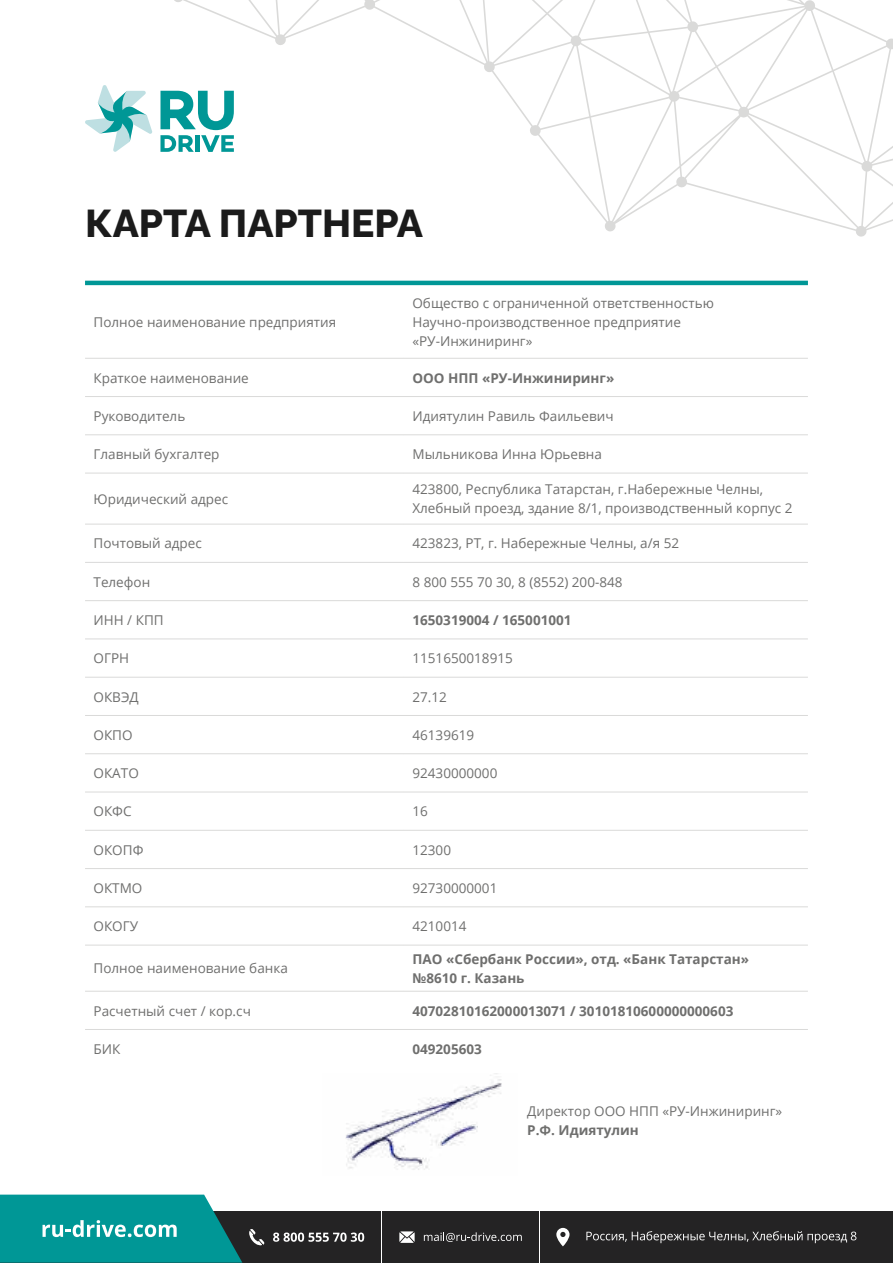
<style>
.page{position:relative;width:893px;height:1263px;background:#fff}
.page>*{position:absolute;margin:0;border:0;box-sizing:border-box;transform-origin:0 0}
.t1{font:800 39px "Raleway";color:#1b1b1b}
.t2{font:13.5px/18.8px "Open Sans";color:#6f6f6e}
.t3{font:700 13.5px/18.8px "Open Sans";color:#6f6f6e}
</style>
<div class="page">
<hr style="left:85px;top:358px;width:319px;height:1px;background:#dadad9">
<hr style="left:404px;top:358px;width:404px;height:1px;background:#dadad9">
<hr style="left:85px;top:396px;width:319px;height:1px;background:#dadad9">
<hr style="left:404px;top:396px;width:404px;height:1px;background:#dadad9">
<hr style="left:85px;top:434px;width:319px;height:1px;background:#dadad9">
<hr style="left:404px;top:434px;width:404px;height:1px;background:#dadad9">
<hr style="left:85px;top:473px;width:319px;height:1px;background:#dadad9">
<hr style="left:404px;top:473px;width:404px;height:1px;background:#dadad9">
<hr style="left:85px;top:524px;width:319px;height:1px;background:#dadad9">
<hr style="left:404px;top:524px;width:404px;height:1px;background:#dadad9">
<hr style="left:85px;top:562px;width:319px;height:1px;background:#dadad9">
<hr style="left:404px;top:562px;width:404px;height:1px;background:#dadad9">
<hr style="left:85px;top:600px;width:319px;height:1px;background:#dadad9">
<hr style="left:404px;top:600px;width:404px;height:1px;background:#dadad9">
<hr style="left:85px;top:638px;width:319px;height:1px;background:#dadad9">
<hr style="left:404px;top:638px;width:404px;height:1px;background:#dadad9">
<hr style="left:85px;top:677px;width:319px;height:1px;background:#dadad9">
<hr style="left:404px;top:677px;width:404px;height:1px;background:#dadad9">
<hr style="left:85px;top:715px;width:319px;height:1px;background:#dadad9">
<hr style="left:404px;top:715px;width:404px;height:1px;background:#dadad9">
<hr style="left:85px;top:753px;width:319px;height:1px;background:#dadad9">
<hr style="left:404px;top:753px;width:404px;height:1px;background:#dadad9">
<hr style="left:85px;top:792px;width:319px;height:1px;background:#dadad9">
<hr style="left:404px;top:792px;width:404px;height:1px;background:#dadad9">
<hr style="left:85px;top:830px;width:319px;height:1px;background:#dadad9">
<hr style="left:404px;top:830px;width:404px;height:1px;background:#dadad9">
<hr style="left:85px;top:868px;width:319px;height:1px;background:#dadad9">
<hr style="left:404px;top:868px;width:404px;height:1px;background:#dadad9">
<hr style="left:85px;top:906px;width:319px;height:1px;background:#dadad9">
<hr style="left:404px;top:906px;width:404px;height:1px;background:#dadad9">
<hr style="left:85px;top:945px;width:319px;height:1px;background:#dadad9">
<hr style="left:404px;top:945px;width:404px;height:1px;background:#dadad9">
<hr style="left:85px;top:991px;width:319px;height:1px;background:#dadad9">
<hr style="left:404px;top:991px;width:404px;height:1px;background:#dadad9">
<hr style="left:85px;top:1029px;width:319px;height:1px;background:#dadad9">
<hr style="left:404px;top:1029px;width:404px;height:1px;background:#dadad9">
<hr style="left:85px;top:281px;width:723px;height:4px;background:#009796">
<div style="left:0;top:1211px;width:893px;height:52px;background:#242324"></div>
<svg style="left:0;top:1194px;width:242px;height:69px;background:#189a99"></svg>
<hr style="left:539px;top:1211px;width:1px;height:52px;background:#fff">
<hr style="left:381px;top:1212px;width:1px;height:51px;background:#fff">
<svg style="left:249px;top:1229px;width:15px;height:17px"></svg>
<svg style="left:273px;top:1232px;width:91px;height:10px"></svg>
<svg style="left:556px;top:1228px;width:13px;height:18px"></svg>
<svg style="left:399px;top:1231px;width:16px;height:12px"></svg>
<svg style="left:424px;top:1232px;width:98px;height:10px"></svg>
<svg style="left:85px;top:85px;width:68px;height:67px"></svg>
<svg style="left:160px;top:91px;width:12px;height:61px"></svg>
<svg style="left:172px;top:0;width:721px;height:237px"></svg>
<svg style="left:586px;top:1231px;width:270px;height:12px"></svg>
<img style="left:345px;top:1075px;width:157px;height:95px">
<h1 class="t1" style="left:85px;top:192px;width:339px">КАРТА ПАРТНЕРА</h1>
<p class="t2" style="left:94px;top:312px;width:244px">Полное наименование предприятия</p>
<p class="t2" style="left:412px;top:293px;width:303px">Общество с ограниченной ответственностью<br>Научно-производственное предприятие «РУ-Инжиниринг»</p>
<p class="t2" style="left:94px;top:368px;width:157px">Краткое наименование</p>
<p class="t3" style="left:412px;top:368px;width:203px">ООО НПП «РУ-Инжиниринг»</p>
<p class="t2" style="left:94px;top:406px;width:93px">Руководитель</p>
<p class="t2" style="left:412px;top:406px;width:203px">Идиятулин Равиль Фаильевич</p>
<p class="t2" style="left:94px;top:444px;width:128px">Главный бухгалтер</p>
<p class="t2" style="left:412px;top:444px;width:191px">Мыльникова Инна Юрьевна</p>
<p class="t2" style="left:94px;top:489px;width:136px">Юридический адрес</p>
<p class="t2" style="left:412px;top:480px;width:382px">423800, Республика Татарстан, г.Набережные Челны,<br>Хлебный проезд, здание 8/1, производственный корпус 2</p>
<p class="t2" style="left:94px;top:534px;width:110px">Почтовый адрес</p>
<p class="t2" style="left:412px;top:534px;width:268px">423823, РТ, г. Набережные Челны, а/я 52</p>
<p class="t2" style="left:94px;top:572px;width:58px">Телефон</p>
<p class="t2" style="left:412px;top:572px;width:212px">8 800 555 70 30, 8 (8552) 200-848</p>
<p class="t2" style="left:94px;top:610px;width:72px">ИНН / КПП</p>
<p class="t3" style="left:412px;top:610px;width:161px">1650319004 / 165001001</p>
<p class="t2" style="left:94px;top:649px;width:37px">ОГРН</p>
<p class="t2" style="left:412px;top:649px;width:102px">1151650018915</p>
<p class="t2" style="left:94px;top:687px;width:47px">ОКВЭД</p>
<p class="t2" style="left:412px;top:687px;width:36px">27.12</p>
<p class="t2" style="left:94px;top:725px;width:41px">ОКПО</p>
<p class="t2" style="left:412px;top:725px;width:63px">46139619</p>
<p class="t2" style="left:94px;top:763px;width:47px">ОКАТО</p>
<p class="t2" style="left:412px;top:763px;width:86px">92430000000</p>
<p class="t2" style="left:94px;top:802px;width:40px">ОКФС</p>
<p class="t2" style="left:412px;top:802px;width:17px">16</p>
<p class="t2" style="left:94px;top:840px;width:51px">ОКОПФ</p>
<p class="t2" style="left:412px;top:840px;width:40px">12300</p>
<p class="t2" style="left:94px;top:878px;width:50px">ОКТМО</p>
<p class="t2" style="left:412px;top:878px;width:86px">92730000001</p>
<p class="t2" style="left:94px;top:916px;width:46px">ОКОГУ</p>
<p class="t2" style="left:412px;top:916px;width:56px">4210014</p>
<p class="t2" style="left:94px;top:959px;width:196px">Полное наименование банка</p>
<p class="t3" style="left:412px;top:949px;width:338px">ПАО «Сбербанк России», отд. «Банк Татарстан» №8610 г. Казань</p>
<p class="t2" style="left:94px;top:1001px;width:159px">Расчетный счет / кор.сч</p>
<p class="t3" style="left:412px;top:1001px;width:322px">40702810162000013071 / 30101810600000000603</p>
<p class="t2" style="left:94px;top:1039px;width:28px">БИК</p>
<p class="t3" style="left:412px;top:1040px;width:71px">049205603</p>
<p class="t2" style="left:527px;top:1101px;width:257px">Директор ООО НПП «РУ-Инжиниринг»</p>
<p class="t3" style="left:527px;top:1120px;width:113px">Р.Ф. Идиятулин</p>
</div>
